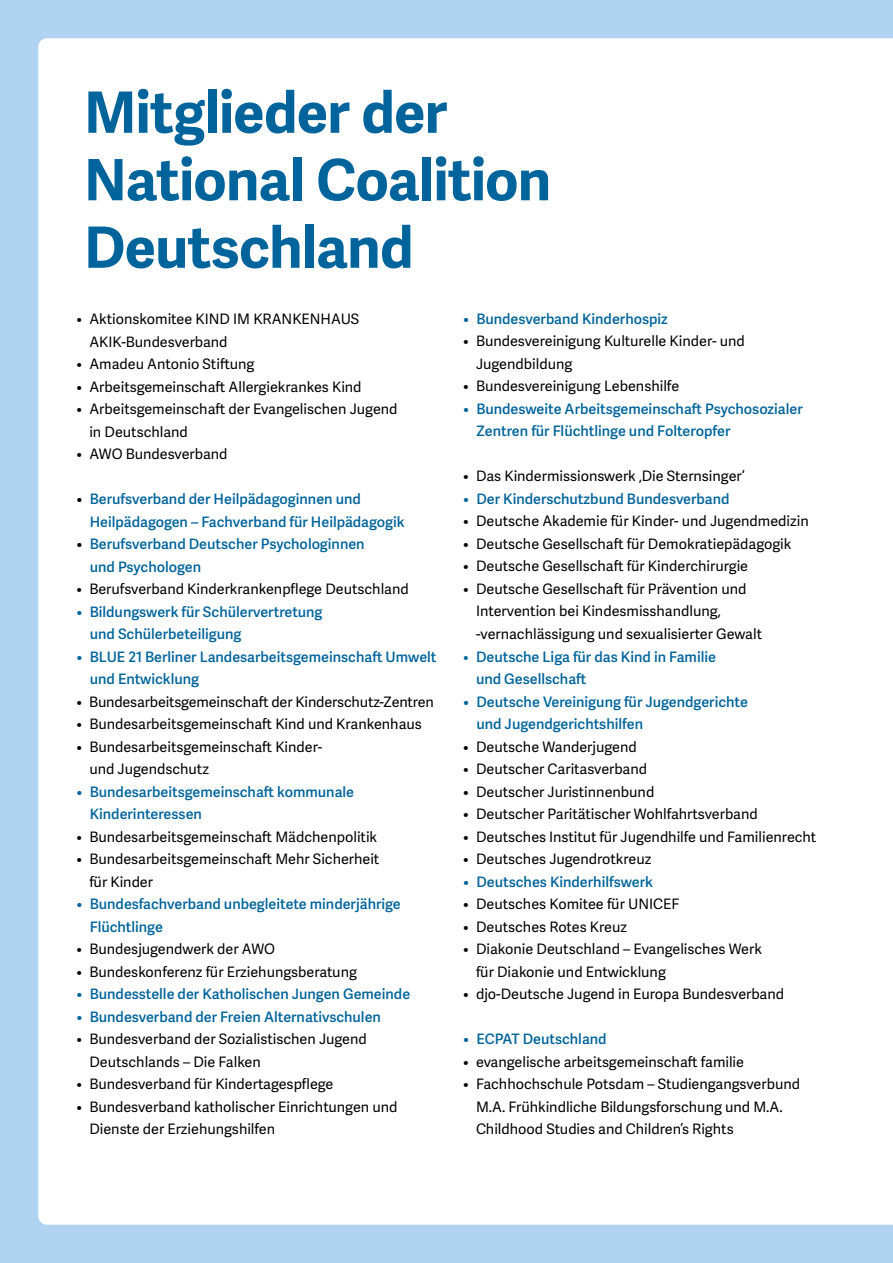
<style>
.page{position:relative;width:893px;height:1263px;background:#b0d3f1}
.page>*{position:absolute;margin:0;border:0;box-sizing:border-box;transform-origin:0 0}
.t1{font:700 57px/67.5px "Adelle Sans";letter-spacing:-.015em;color:#00649c}
.t2{font:14.4px/22.5px "Adelle Sans";color:#000}
.t3{font:600 14.4px/22.5px "Adelle Sans";color:#00649c}
.s1{color:#000}
.s2{font-weight:400}
</style>
<div class="page">
<div style="left:38px;top:38px;width:855px;height:1187px;background:#fff"></div>
<h1 class="t1" style="left:84px;top:80px;width:468px">Mitglieder der<br>National Coalition<br>Deutschland</h1>
<p class="t2" style="left:89px;top:308px;width:271px;text-indent:-13px">• Aktionskomitee KIND IM KRANKENHAUS<br>AKIK-Bundesverband</p>
<p class="t2" style="left:77px;top:353px;width:180px">• Amadeu Antonio Stiftung</p>
<p class="t2" style="left:77px;top:376px;width:287px">• Arbeitsgemeinschaft Allergiekrankes Kind</p>
<p class="t2" style="left:89px;top:398px;width:310px;text-indent:-13px">• Arbeitsgemeinschaft der Evangelischen Jugend in Deutschland</p>
<p class="t2" style="left:77px;top:443px;width:153px">• AWO Bundesverband</p>
<p class="t3" style="left:90px;top:488px;width:316px;text-indent:-13px"><span class="s1">•</span> Berufsverband der Heilpädagoginnen und<br>Heilpädagogen – Fachverband für Heilpädagogik</p>
<p class="t3" style="left:90px;top:533px;width:276px;text-indent:-13px"><span class="s1">•</span> Berufsverband Deutscher Psychologinnen und Psychologen</p>
<p class="t2" style="left:77px;top:578px;width:334px">• Berufsverband Kinderkrankenpflege Deutschland</p>
<p class="t3" style="left:90px;top:601px;width:234px;text-indent:-13px">• Bildungswerk für Schülervertretung und Schülerbeteiligung</p>
<p class="t3" style="left:90px;top:646px;width:348px;text-indent:-13px">• BLUE 21 Berliner Landesarbeitsgemeinschaft Umwelt und Entwicklung</p>
<p class="t2" style="left:77px;top:691px;width:359px">• Bundesarbeitsgemeinschaft der Kinderschutz-Zentren</p>
<p class="t2" style="left:77px;top:713px;width:347px">• Bundesarbeitsgemeinschaft Kind und Krankenhaus</p>
<p class="t2" style="left:89px;top:736px;width:234px;text-indent:-13px">• Bundesarbeitsgemeinschaft Kinder&shy;und Jugendschutz</p>
<p class="t3" style="left:90px;top:781px;width:266px;text-indent:-13px">• Bundesarbeitsgemeinschaft kommunale<br>Kinderinteressen</p>
<p class="t2" style="left:77px;top:826px;width:302px">• Bundesarbeitsgemeinschaft Mädchenpolitik</p>
<p class="t2" style="left:89px;top:848px;width:292px;text-indent:-13px">• Bundesarbeitsgemeinschaft Mehr Sicherheit für Kinder</p>
<p class="t3" style="left:90px;top:893px;width:313px;text-indent:-13px">• Bundesfachverband unbegleitete minderjährige<br>Flüchtlinge</p>
<p class="t2" style="left:77px;top:938px;width:200px">• Bundesjugendwerk der AWO</p>
<p class="t2" style="left:77px;top:961px;width:282px">• Bundeskonferenz für Erziehungsberatung</p>
<p class="t3" style="left:77px;top:983px;width:335px">• Bundesstelle der Katholischen Jungen Gemeinde</p>
<p class="t3" style="left:77px;top:1006px;width:306px">• Bundesverband der Freien Alternativschulen</p>
<p class="t2" style="left:89px;top:1028px;width:279px;text-indent:-13px">• Bundesverband der Sozialistischen Jugend<br>Deutschlands – Die Falken</p>
<p class="t2" style="left:77px;top:1073px;width:258px">• Bundesverband für Kindertagespflege</p>
<p class="t2" style="left:89px;top:1096px;width:310px;text-indent:-13px">• Bundesverband katholischer Einrichtungen und<br>Dienste der Erziehungshilfen</p>
<p class="t3" style="left:463px;top:308px;width:206px">• Bundesverband Kinderhospiz</p>
<p class="t2" style="left:476px;top:331px;width:270px;text-indent:-13px">• Bundesvereinigung Kulturelle Kinder- und<br>Jugendbildung</p>
<p class="t2" style="left:463px;top:376px;width:218px">• Bundesvereinigung Lebenshilfe</p>
<p class="t3" style="left:476px;top:398px;width:328px;text-indent:-13px">• Bundesweite Arbeitsgemeinschaft Psychosozialer<br>Zentren für Flüchtlinge und Folteropfer</p>
<p class="t2" style="left:463px;top:466px;width:283px">• Das Kindermissionswerk ‚Die Sternsinger‘</p>
<p class="t3" style="left:463px;top:488px;width:268px">• Der Kinderschutzbund Bundesverband</p>
<p class="t2" style="left:463px;top:511px;width:347px">• Deutsche Akademie für Kinder- und Jugendmedizin</p>
<p class="t2" style="left:463px;top:533px;width:330px">• Deutsche Gesellschaft für Demokratiepädagogik</p>
<p class="t2" style="left:463px;top:556px;width:286px">• Deutsche Gesellschaft für Kinderchirurgie</p>
<p class="t2" style="left:476px;top:578px;width:288px;text-indent:-13px">• Deutsche Gesellschaft für Prävention und<br>Intervention bei Kindesmisshandlung, -vernachlässigung und sexualisierter Gewalt</p>
<p class="t3" style="left:476px;top:646px;width:241px;text-indent:-13px"><span class="s2">•</span> Deutsche Liga für das Kind in Familie und Gesellschaft</p>
<p class="t3" style="left:476px;top:691px;width:273px;text-indent:-13px">• Deutsche Vereinigung für Jugendgerichte und Jugendgerichtshilfen</p>
<p class="t2" style="left:463px;top:736px;width:175px">• Deutsche Wanderjugend</p>
<p class="t2" style="left:463px;top:758px;width:185px">• Deutscher Caritasverband</p>
<p class="t2" style="left:463px;top:781px;width:193px">• Deutscher Juristinnenbund</p>
<p class="t2" style="left:463px;top:803px;width:296px">• Deutscher Paritätischer Wohlfahrtsverband</p>
<p class="t2" style="left:463px;top:826px;width:355px">• Deutsches Institut für Jugendhilfe und Familienrecht</p>
<p class="t2" style="left:463px;top:848px;width:190px">• Deutsches Jugendrotkreuz</p>
<p class="t3" style="left:463px;top:871px;width:191px">• Deutsches Kinderhilfswerk</p>
<p class="t2" style="left:463px;top:893px;width:218px">• Deutsches Komitee für UNICEF</p>
<p class="t2" style="left:463px;top:916px;width:165px">• Deutsches Rotes Kreuz</p>
<p class="t2" style="left:476px;top:938px;width:287px;text-indent:-13px">• Diakonie Deutschland – Evangelisches Werk für Diakonie und Entwicklung</p>
<p class="t2" style="left:463px;top:983px;width:322px">• djo-Deutsche Jugend in Europa Bundesverband</p>
<p class="t3" style="left:463px;top:1028px;width:145px">• ECPAT Deutschland</p>
<p class="t2" style="left:463px;top:1051px;width:282px">• evangelische arbeitsgemeinschaft familie</p>
<p class="t2" style="left:476px;top:1073px;width:326px;text-indent:-13px">• Fachhochschule Potsdam – Studiengangsverbund<br>M.A. Frühkindliche Bildungsforschung und M.A.<br>Childhood Studies and Children’s Rights</p>
</div>
